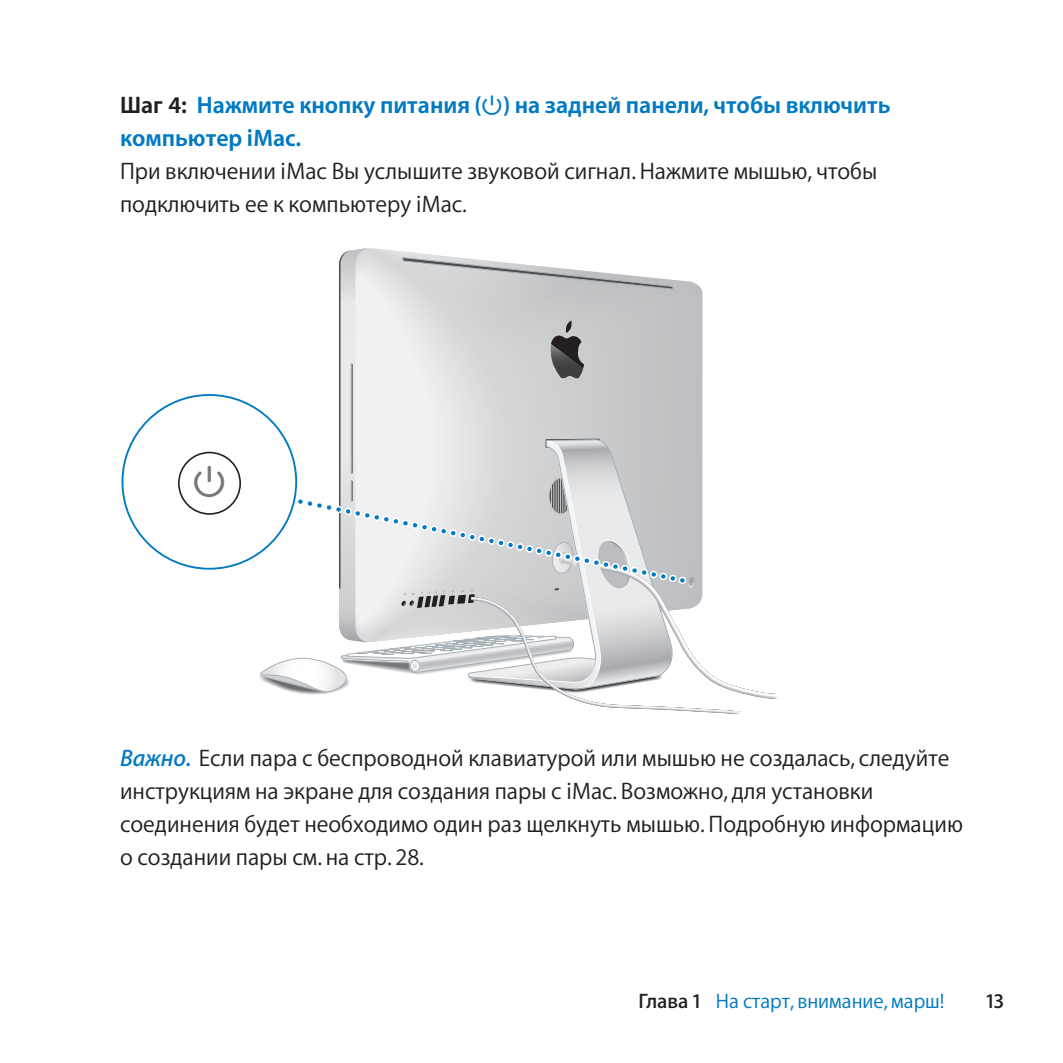
<style>
.page{position:relative;width:1063px;height:1063px;background:#fff}
.page>*{position:absolute;margin:0;border:0;box-sizing:border-box;transform-origin:0 0}
.t1{font:38.1px "Apple Icon Four";color:#76787b}
.t2{font:24px/33px "Myriad Set OT Text";color:#231f20}
.t3{font:700 24px/33px "Myriad Set OT";color:#007ac2}
.t4{font:21px "Myriad Set OT Text";color:#007ac2}
.t5{font:600 21px "Myriad Set OT";color:#231f20}
.s1{color:#231f20}
.s2{font-family:"Apple Icon Four";font-weight:400}
.s3{font-family:"Myriad Set OT";font-weight:600;font-style:italic;color:#007ac2}
.s4{font-family:"Myriad Set OT";font-weight:600;color:#231f20}
</style>
<div class="page">
<div style="left:178px;top:452px;width:63px;height:63px;border:2px solid #231f20;border-radius:50%"></div>
<svg style="left:258px;top:248px;width:520px;height:467px"></svg>
<p class="t3" style="left:120px;top:91px;width:772px"><span class="s1">Шаг 4:</span> Нажмите кнопку питания (<span class="s2">®</span>) на задней панели, чтобы включить компьютер iMac.</p>
<p class="t2" style="left:120px;top:157px;width:759px">При включении iMac Вы услышите звуковой сигнал. Нажмите мышью, чтобы подключить ее к компьютеру iMac.</p>
<h1 class="t1" style="left:193px;top:459px;width:35px">®</h1>
<p class="t2" style="left:120px;top:744px;width:844px"><span class="s3">Важно.</span> Если пара с беспроводной клавиатурой или мышью не создалась, следуйте инструкциям на экране для создания пары с iMac. Возможно, для установки соединения будет необходимо один раз щелкнуть мышью. Подробную информацию о создании пары см. на стр. 28.</p>
<p class="t4" style="left:639px;top:993px;width:308px"><span class="s4">Глава 1</span> На старт, внимание, марш!</p>
<p class="t5" style="left:987px;top:993px;width:19px">13</p>
</div>
